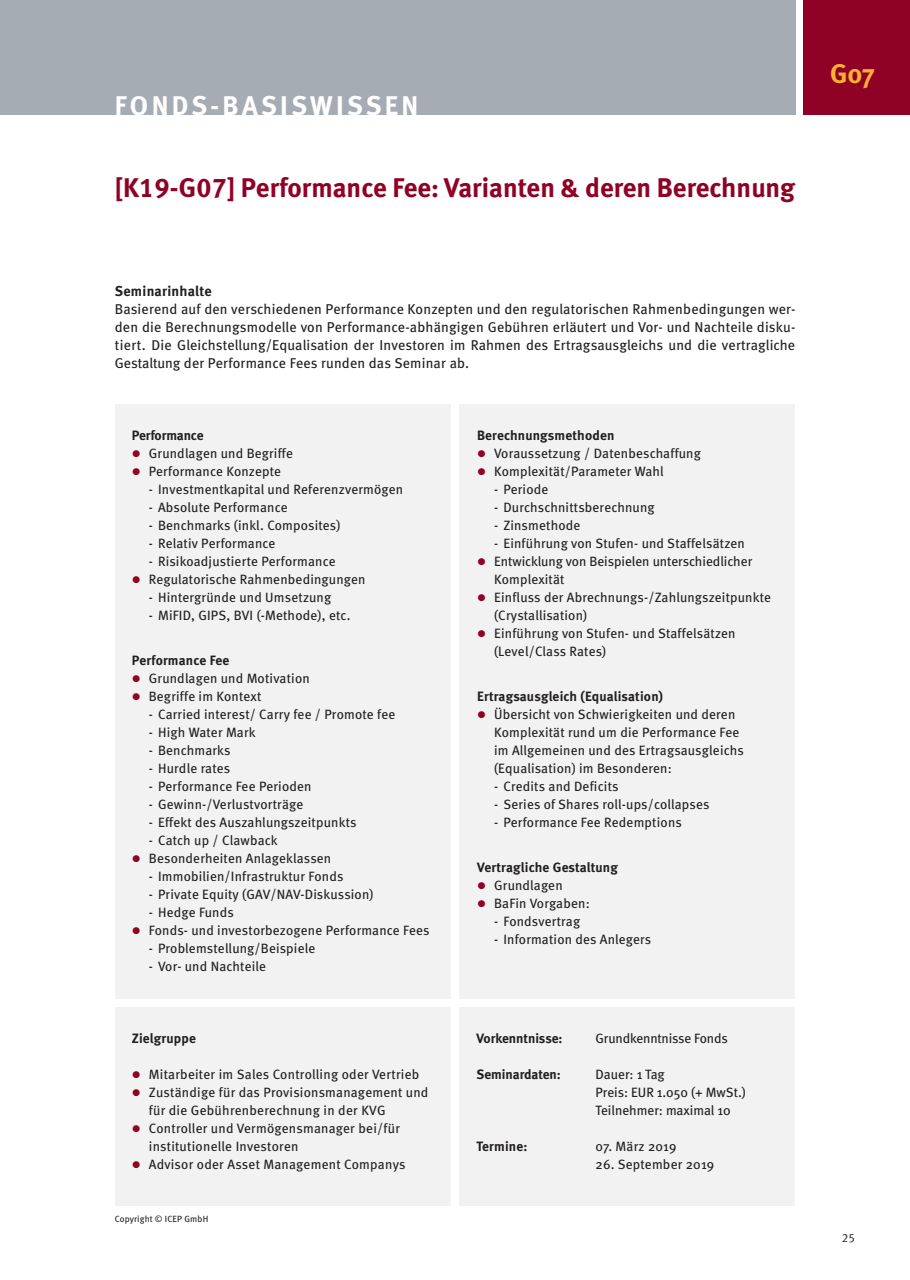
<style>
.page{position:relative;width:910px;height:1280px;background:#fff}
.page>*{position:absolute;margin:0;border:0;box-sizing:border-box;transform-origin:0 0}
.t1{font:27px "Meta Bold LF";letter-spacing:.005em;color:#900126}
.t2{font:700 27px "Meta";letter-spacing:.125em;color:#fff}
.t3{font:700 27px "Meta";color:#fbb131}
.t4{font:14.25px/18px "Meta";letter-spacing:.01em;color:#231f20;text-align:justify}
.t5{font:700 14.25px "Meta";letter-spacing:.02em;color:#231f20}
.t6{font:13.5px/18px "Meta";letter-spacing:.015em;color:#231f20}
.t7{font:700 13.5px "Meta";letter-spacing:.01em;color:#231f20}
.t8{font:13.5px "Meta";letter-spacing:-.01em;color:#231f20}
.t9{font:12px "Meta Korrespondenz";color:#231f20}
.t10{font:9px "Meta";letter-spacing:.015em;color:#231f20}
.s1{color:#900126}
</style>
<div class="page">
<div style="left:0;top:0;width:795px;height:115px;background:#a6acb4"></div>
<div style="left:804px;top:0;width:106px;height:115px;background:#900126"></div>
<div style="left:459px;top:1008px;width:336px;height:198px;background:#f1f2f1"></div>
<div style="left:115px;top:1008px;width:336px;height:198px;background:#f1f2f1"></div>
<div style="left:459px;top:405px;width:336px;height:594px;background:#f1f2f1"></div>
<div style="left:115px;top:405px;width:336px;height:594px;background:#f1f2f1"></div>
<p class="t2" style="left:115px;top:95px;width:305px">FONDS-BASISWISSEN</p>
<p class="t1" style="left:115px;top:177px;width:682px">[K19-G07] Performance Fee: Varianten &amp; deren Berechnung</p>
<p class="t5" style="left:115px;top:286px;width:98px">Seminarinhalte</p>
<p class="t4" style="left:115px;top:301px;width:682px">Basierend auf den verschiedenen Performance Konzepten und den regulatorischen Rahmenbedingungen wer&shy;den die Berechnungsmodelle von Performance-abhängigen Gebühren erläutert und Vor- und Nachteile disku&shy;tiert. Die Gleichstellung/Equalisation der Investoren im Rahmen des Ertragsausgleichs und die vertragliche Gestaltung der Performance Fees runden das Seminar ab.</p>
<p class="t7" style="left:132px;top:430px;width:73px">Performance</p>
<p class="t6" style="left:132px;top:445px;width:163px"><span class="s1">●</span> Grundlagen und Begriffe</p>
<p class="t6" style="left:132px;top:463px;width:151px"><span class="s1">●</span> Performance Konzepte</p>
<p class="t6" style="left:149px;top:481px;width:256px">- Investmentkapital und Referenzvermögen</p>
<p class="t6" style="left:149px;top:499px;width:140px">- Absolute Performance</p>
<p class="t6" style="left:149px;top:517px;width:193px">- Benchmarks (inkl. Composites)</p>
<p class="t6" style="left:149px;top:535px;width:128px">- Relativ Performance</p>
<p class="t6" style="left:149px;top:553px;width:188px">- Risikoadjustierte Performance</p>
<p class="t6" style="left:132px;top:571px;width:235px"><span class="s1">●</span> Regulatorische Rahmenbedingungen</p>
<p class="t6" style="left:149px;top:589px;width:184px">- Hintergründe und Umsetzung</p>
<p class="t6" style="left:149px;top:607px;width:203px">- MiFID, GIPS, BVI (-Methode), etc.</p>
<p class="t7" style="left:132px;top:655px;width:99px">Performance Fee</p>
<p class="t6" style="left:132px;top:670px;width:179px"><span class="s1">●</span> Grundlagen und Motivation</p>
<p class="t6" style="left:132px;top:688px;width:131px"><span class="s1">●</span> Begriffe im Kontext</p>
<p class="t6" style="left:149px;top:706px;width:248px">- Carried interest/ Carry fee / Promote fee</p>
<p class="t6" style="left:149px;top:724px;width:108px">- High Water Mark</p>
<p class="t6" style="left:149px;top:742px;width:83px">- Benchmarks</p>
<p class="t6" style="left:149px;top:760px;width:83px">- Hurdle rates</p>
<p class="t6" style="left:149px;top:778px;width:164px">- Performance Fee Perioden</p>
<p class="t6" style="left:149px;top:796px;width:156px">- Gewinn-/Verlustvorträge</p>
<p class="t6" style="left:149px;top:814px;width:209px">- Effekt des Auszahlungszeitpunkts</p>
<p class="t6" style="left:149px;top:832px;width:130px">- Catch up / Clawback</p>
<p class="t6" style="left:132px;top:850px;width:201px"><span class="s1">●</span> Besonderheiten Anlageklassen</p>
<p class="t6" style="left:149px;top:868px;width:196px">- Immobilien/Infrastruktur Fonds</p>
<p class="t6" style="left:149px;top:886px;width:226px">- Private Equity (GAV/NAV-Diskussion)</p>
<p class="t6" style="left:149px;top:904px;width:87px">- Hedge Funds</p>
<p class="t6" style="left:132px;top:922px;width:299px"><span class="s1">●</span> Fonds- und investorbezogene Performance Fees</p>
<p class="t6" style="left:149px;top:940px;width:168px">- Problemstellung/Beispiele</p>
<p class="t6" style="left:149px;top:958px;width:119px">- Vor- und Nachteile</p>
<p class="t7" style="left:132px;top:1033px;width:66px">Zielgruppe</p>
<p class="t6" style="left:132px;top:1066px;width:289px"><span class="s1">●</span> Mitarbeiter im Sales Controlling oder Vertrieb</p>
<p class="t6" style="left:149px;top:1084px;width:281px;text-indent:-17px"><span class="s1">●</span> Zuständige für das Provisionsmanagement und für die Gebührenberechnung in der KVG</p>
<p class="t6" style="left:132px;top:1120px;width:270px"><span class="s1">●</span> Controller und Vermögensmanager bei/für</p>
<p class="t6" style="left:149px;top:1138px;width:151px">institutionelle Investoren</p>
<p class="t6" style="left:132px;top:1156px;width:275px"><span class="s1">●</span> Advisor oder Asset Management Companys</p>
<p class="t10" style="left:115px;top:1216px;width:95px">Copyright © ICEP GmbH</p>
<p class="t7" style="left:477px;top:430px;width:139px">Berechnungsmethoden</p>
<p class="t6" style="left:477px;top:445px;width:225px"><span class="s1">●</span> Voraussetzung / Datenbeschaffung</p>
<p class="t6" style="left:477px;top:463px;width:188px"><span class="s1">●</span> Komplexität/Parameter Wahl</p>
<p class="t6" style="left:494px;top:481px;width:56px">- Periode</p>
<p class="t6" style="left:494px;top:499px;width:162px">- Durchschnittsberechnung</p>
<p class="t6" style="left:494px;top:517px;width:88px">- Zinsmethode</p>
<p class="t6" style="left:494px;top:535px;width:252px">- Einführung von Stufen- und Staffelsätzen</p>
<p class="t6" style="left:494px;top:553px;width:260px;text-indent:-17px"><span class="s1">●</span> Entwicklung von Beispielen unterschiedlicher<br>Komplexität</p>
<p class="t6" style="left:494px;top:589px;width:278px;text-indent:-17px"><span class="s1">●</span> Einfluss der Abrechnungs-/Zahlungszeitpunkte (Crystallisation)</p>
<p class="t6" style="left:494px;top:625px;width:243px;text-indent:-17px"><span class="s1">●</span> Einführung von Stufen- und Staffelsätzen (Level/Class Rates)</p>
<p class="t7" style="left:477px;top:691px;width:187px">Ertragsausgleich (Equalisation)</p>
<p class="t6" style="left:477px;top:706px;width:260px"><span class="s1">●</span> Übersicht von Schwierigkeiten und deren</p>
<p class="t6" style="left:494px;top:724px;width:247px">Komplexität rund um die Performance Fee</p>
<p class="t6" style="left:494px;top:742px;width:251px">im Allgemeinen und des Ertragsausgleichs</p>
<p class="t6" style="left:494px;top:760px;width:179px">(Equalisation) im Besonderen:</p>
<p class="t6" style="left:494px;top:778px;width:126px">- Credits and Deficits</p>
<p class="t6" style="left:494px;top:796px;width:217px">- Series of Shares roll-ups/collapses</p>
<p class="t6" style="left:494px;top:814px;width:189px">- Performance Fee Redemptions</p>
<p class="t7" style="left:477px;top:862px;width:142px">Vertragliche Gestaltung</p>
<p class="t6" style="left:477px;top:877px;width:87px"><span class="s1">●</span> Grundlagen</p>
<p class="t6" style="left:477px;top:895px;width:114px"><span class="s1">●</span> BaFin Vorgaben:</p>
<p class="t6" style="left:494px;top:913px;width:88px">- Fondsvertrag</p>
<p class="t6" style="left:494px;top:931px;width:159px">- Information des Anlegers</p>
<p class="t7" style="left:476px;top:1033px;width:88px">Vorkenntnisse:</p>
<p class="t8" style="left:595px;top:1033px;width:134px">Grundkenntnisse Fonds</p>
<p class="t7" style="left:476px;top:1069px;width:86px">Seminardaten:</p>
<p class="t6" style="left:595px;top:1066px;width:71px">Dauer: 1 Tag</p>
<p class="t6" style="left:595px;top:1084px;width:152px">Preis: EUR 1.050 (+ MwSt.)</p>
<p class="t6" style="left:595px;top:1102px;width:137px">Teilnehmer: maximal 10</p>
<p class="t7" style="left:476px;top:1141px;width:53px">Termine:</p>
<p class="t6" style="left:595px;top:1138px;width:82px">07. März 2019</p>
<p class="t6" style="left:595px;top:1156px;width:120px">26. September 2019</p>
<p class="t3" style="left:830px;top:63px;width:46px">G07</p>
<p class="t9" style="left:842px;top:1233px;width:15px">25</p>
</div>
